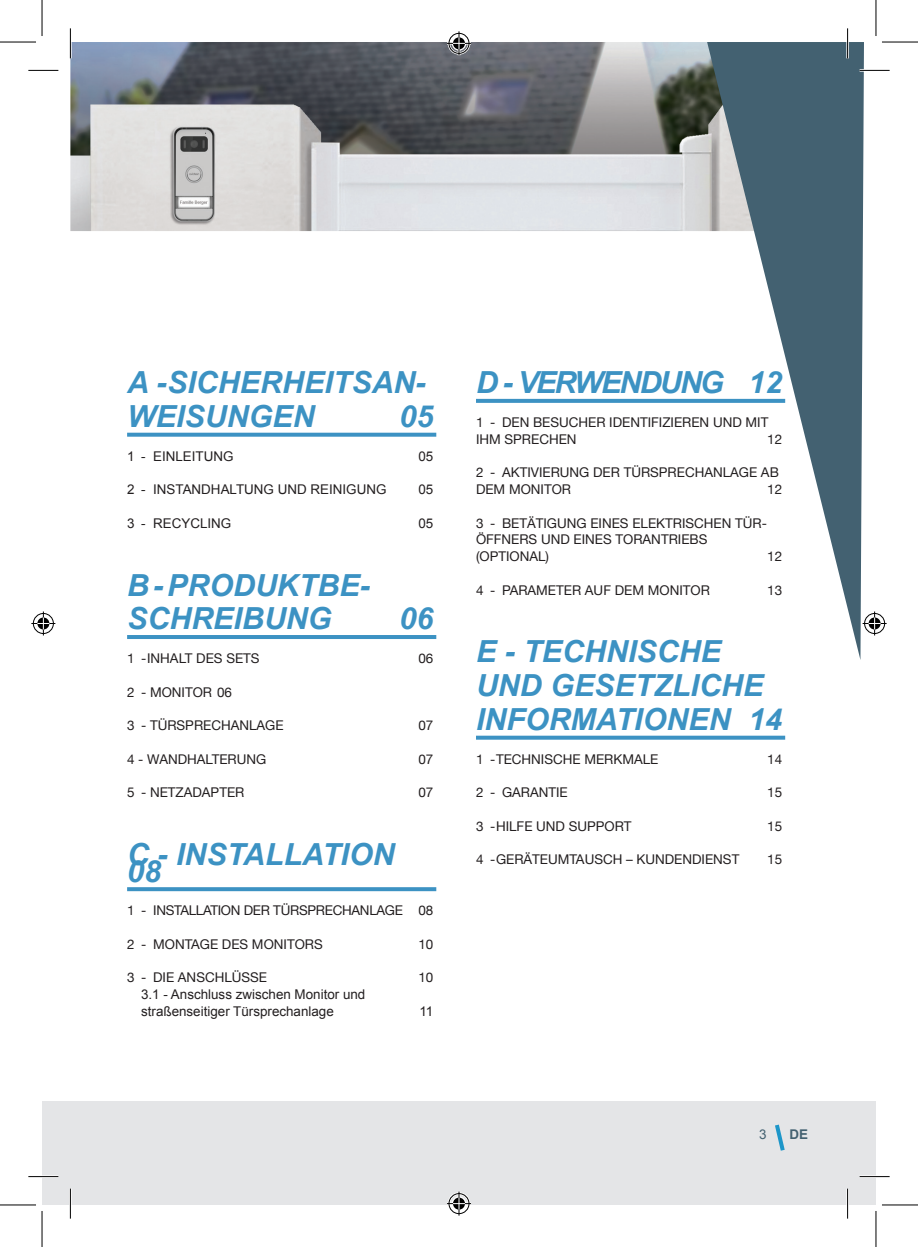
<style>
.page{position:relative;width:918px;height:1247px;background:#fff}
.page>*{position:absolute;margin:0;border:0;box-sizing:border-box;transform-origin:0 0}
.t1{font:italic 700 30.4px/33.8px "Arial";color:#3c92c3}
.t2{font:italic 700 30.4px "Arial";letter-spacing:-.06em;color:#3c92c3}
.t3{font:13.4px/16.8px "Helvetica Neue";color:#231f20}
.t4{font:13.4px/16.8px "Arial";color:#231f20}
.t5{font:13.4px "Helvetica Neue";letter-spacing:-.02em;color:#231f20}
.t6{font:700 13.4px "Arial";color:#436171}
.t7{font:13.4px "Arial";color:#436171}
</style>
<div class="page">
<div style="left:42px;top:1100px;width:833px;height:104px;background:#e4e5e7"></div>
<svg style="left:775px;top:1124px;width:10px;height:27px"></svg>
<img style="left:70px;top:42px;width:637px;height:189px">
<svg style="left:707px;top:42px;width:156px;height:618px;fill:#436171"></svg>
<svg style="left:127px;top:432px;width:309px;height:4px"></svg>
<hr style="left:127px;top:635px;width:309px;height:4px;background:#3c92c3">
<svg style="left:127px;top:887px;width:309px;height:4px"></svg>
<svg style="left:476px;top:399px;width:309px;height:4px"></svg>
<svg style="left:476px;top:735px;width:309px;height:4px"></svg>
<hr style="left:859px;top:69px;width:30px;height:3px;background:#fff">
<hr style="left:28px;top:1175px;width:30px;height:2px;background:#fff">
<hr style="left:859px;top:1175px;width:30px;height:2px;background:#fff">
<hr style="left:69px;top:28px;width:3px;height:30px;background:#fff">
<hr style="left:69px;top:1188px;width:3px;height:30px;background:#fff">
<hr style="left:846px;top:28px;width:2px;height:30px;background:#fff">
<hr style="left:846px;top:1188px;width:2px;height:30px;background:#fff">
<hr style="left:28px;top:70px;width:30px;height:1px;background:#000">
<hr style="left:859px;top:70px;width:30px;height:1px;background:#000">
<hr style="left:28px;top:1176px;width:30px;height:1px;background:#000">
<hr style="left:859px;top:1176px;width:30px;height:1px;background:#000">
<hr style="left:70px;top:28px;width:1px;height:30px;background:#000">
<hr style="left:70px;top:1188px;width:1px;height:30px;background:#000">
<hr style="left:847px;top:28px;width:1px;height:30px;background:#000">
<hr style="left:847px;top:1188px;width:1px;height:30px;background:#000">
<hr style="left:0;top:42px;width:36px;height:1px;background:#000">
<hr style="left:881px;top:42px;width:36px;height:1px;background:#000">
<hr style="left:0;top:1204px;width:36px;height:1px;background:#000">
<hr style="left:881px;top:1204px;width:36px;height:1px;background:#000">
<hr style="left:42px;top:0;width:1px;height:36px;background:#000">
<hr style="left:42px;top:1210px;width:1px;height:36px;background:#000">
<hr style="left:875px;top:0;width:1px;height:36px;background:#000">
<hr style="left:875px;top:1210px;width:1px;height:36px;background:#000">
<svg style="left:447px;top:31px;width:24px;height:24px"></svg>
<svg style="left:447px;top:1191px;width:24px;height:24px"></svg>
<svg style="left:31px;top:611px;width:24px;height:24px"></svg>
<svg style="left:862px;top:611px;width:24px;height:24px"></svg>
<h1 class="t1" style="left:127px;top:367px;width:300px">A - SICHERHEITSAN-<br>WEISUNGEN</h1>
<h1 class="t1" style="left:399px;top:400px;width:35px">05</h1>
<p class="t4" style="left:127px;top:447px;width:108px">1 - EINLEITUNG</p>
<p class="t4" style="left:418px;top:447px;width:16px">05</p>
<p class="t4" style="left:127px;top:481px;width:261px">2 - INSTANDHALTUNG UND REINIGUNG</p>
<p class="t4" style="left:418px;top:481px;width:16px">05</p>
<p class="t4" style="left:127px;top:515px;width:106px">3 - RECYCLING</p>
<p class="t4" style="left:418px;top:515px;width:16px">05</p>
<h1 class="t1" style="left:127px;top:569px;width:244px">B - PRODUKTBE-<br>SCHREIBUNG</h1>
<h1 class="t1" style="left:399px;top:603px;width:35px">06</h1>
<p class="t3" style="left:127px;top:650px;width:134px">1 - INHALT DES SETS</p>
<p class="t3" style="left:418px;top:650px;width:16px">06</p>
<p class="t3" style="left:127px;top:684px;width:106px">2 - MONITOR 06</p>
<p class="t3" style="left:127px;top:717px;width:158px">3 - TÜRSPRECHANLAGE</p>
<p class="t3" style="left:418px;top:717px;width:16px">07</p>
<p class="t3" style="left:127px;top:751px;width:141px">4 - WANDHALTERUNG</p>
<p class="t3" style="left:418px;top:751px;width:16px">07</p>
<p class="t3" style="left:127px;top:785px;width:119px">5 - NETZADAPTER</p>
<p class="t3" style="left:418px;top:785px;width:16px">07</p>
<h1 class="t1" style="left:127px;top:838px;width:269px">C - INSTALLATION</h1>
<h1 class="t1" style="left:127px;top:855px;width:35px">08</h1>
<p class="t5" style="left:127px;top:900px;width:308px">1 - INSTALLATION DER TÜRSPRECHANLAGE 08</p>
<p class="t3" style="left:127px;top:936px;width:197px">2 - MONTAGE DES MONITORS</p>
<p class="t3" style="left:418px;top:936px;width:16px">10</p>
<p class="t3" style="left:127px;top:969px;width:141px">3 - DIE ANSCHLÜSSE</p>
<p class="t3" style="left:418px;top:969px;width:16px">10</p>
<p class="t4" style="left:141px;top:986px;width:226px">3.1 - Anschluss zwischen Monitor und straßenseitiger Türsprechanlage</p>
<p class="t4" style="left:419px;top:1002px;width:15px">11</p>
<h1 class="t2" style="left:476px;top:363px;width:307px">D - VERWENDUNG 12</h1>
<p class="t3" style="left:476px;top:414px;width:294px">1 - DEN BESUCHER IDENTIFIZIEREN UND MIT<br>IHM SPRECHEN</p>
<p class="t3" style="left:767px;top:431px;width:16px">12</p>
<p class="t3" style="left:476px;top:465px;width:304px">2 - AKTIVIERUNG DER TÜRSPRECHANLAGE AB<br>DEM MONITOR</p>
<p class="t3" style="left:767px;top:481px;width:16px">12</p>
<p class="t3" style="left:476px;top:515px;width:292px">3 - BETÄTIGUNG EINES ELEKTRISCHEN TÜR-<br>ÖFFNERS UND EINES TORANTRIEBS (OPTIONAL)</p>
<p class="t3" style="left:767px;top:549px;width:16px">12</p>
<p class="t3" style="left:476px;top:582px;width:235px">4 - PARAMETER AUF DEM MONITOR</p>
<p class="t3" style="left:767px;top:582px;width:16px">13</p>
<h1 class="t1" style="left:476px;top:636px;width:308px">E - TECHNISCHE<br>UND GESETZLICHE<br>INFORMATIONEN 14</h1>
<p class="t3" style="left:476px;top:751px;width:184px">1 - TECHNISCHE MERKMALE</p>
<p class="t3" style="left:767px;top:751px;width:16px">14</p>
<p class="t3" style="left:476px;top:784px;width:93px">2 - GARANTIE</p>
<p class="t3" style="left:767px;top:784px;width:16px">15</p>
<p class="t3" style="left:476px;top:818px;width:157px">3 - HILFE UND SUPPORT</p>
<p class="t3" style="left:767px;top:818px;width:16px">15</p>
<p class="t3" style="left:476px;top:852px;width:265px">4 - GERÄTEUMTAUSCH – KUNDENDIENST</p>
<p class="t3" style="left:767px;top:852px;width:16px">15</p>
<p class="t7" style="left:759px;top:1125px;width:9px">3</p>
<p class="t6" style="left:789px;top:1125px;width:20px">DE</p>
</div>
